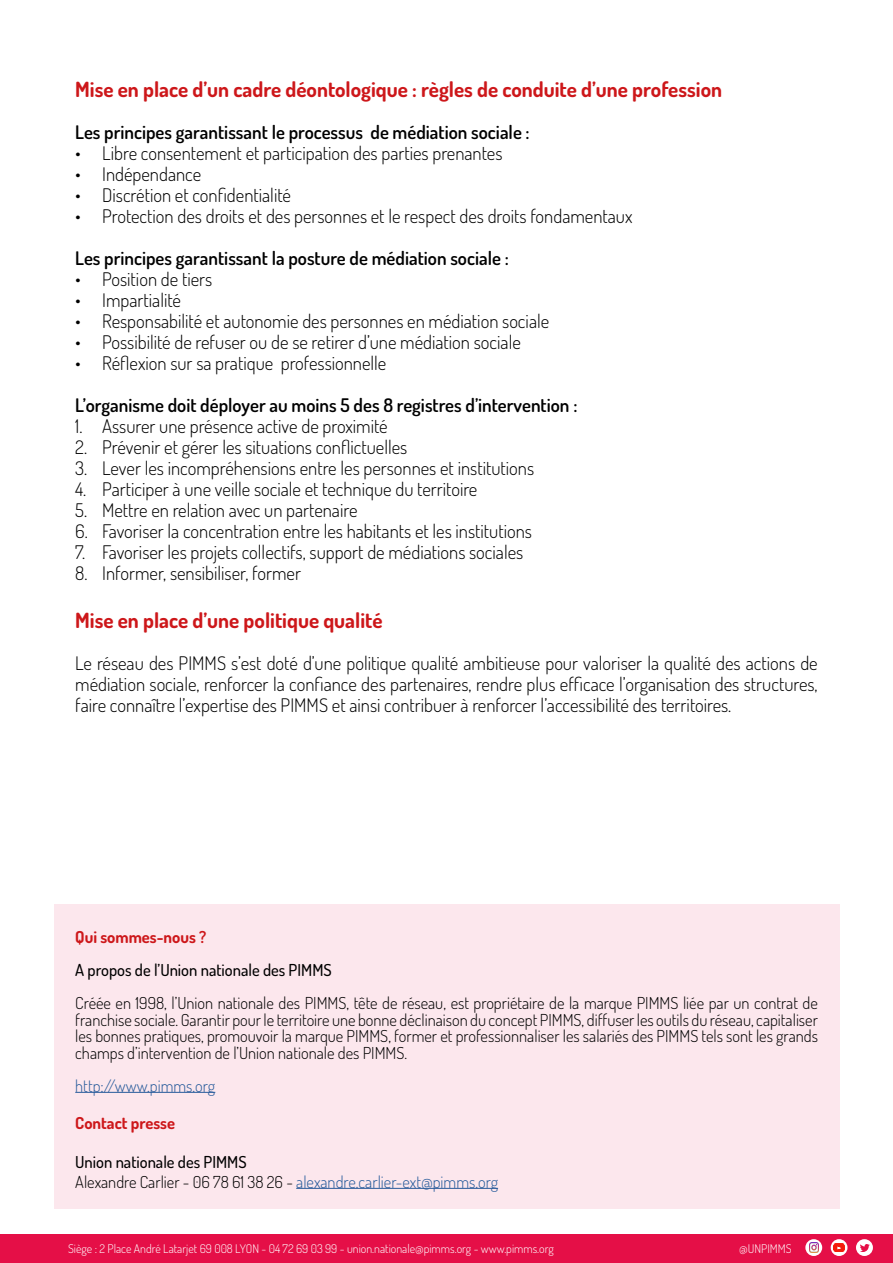
<style>
.page{position:relative;width:893px;height:1263px;background:#fff}
.page>*{position:absolute;margin:0;border:0;box-sizing:border-box;transform-origin:0 0}
.t1{font:700 21px "Dosis";color:#cd171a}
.t2{font:300 18.75px/21px "Dosis";color:#000;text-align:justify}
.t3{font:600 18.75px "Dosis";color:#000}
.t4{font:300 16.5px/16.5px "Dosis";color:#000;text-align:justify}
.t5{font:300 16.5px/19.5px "Dosis";color:#275b9b}
.t6{font:500 16.5px "Dosis";color:#000}
.t7{font:700 16.5px "Dosis";color:#cd171a}
.t8{font:300 12px "Dosis";color:#fff}
.s1{font-weight:500;color:#000}
.s2{color:#000}
</style>
<div class="page">
<div style="left:0;top:1234px;width:893px;height:29px;background:#e50f47"></div>
<svg style="left:856px;top:1239px;width:17px;height:17px"></svg>
<svg style="left:831px;top:1239px;width:16px;height:17px"></svg>
<svg style="left:805px;top:1239px;width:17px;height:17px"></svg>
<svg style="left:809px;top:1243px;width:9px;height:9px"></svg>
<svg style="left:833px;top:1243px;width:12px;height:8px"></svg>
<div style="left:54px;top:905px;width:785px;height:304px;background:#fce7ed"></div>
<hr style="left:75px;top:1092px;width:140px;height:1px;background:#275b9b">
<hr style="left:296px;top:1188px;width:202px;height:1px;background:#275b9b">
<p class="t1" style="left:75px;top:76px;width:648px">Mise en place d’un cadre déontologique : règles de conduite d’une profession</p>
<p class="t3" style="left:75px;top:120px;width:456px">Les principes garantissant le processus de médiation sociale :</p>
<p class="t2" style="left:75px;top:142px;width:429px">• Libre consentement et participation des parties prenantes</p>
<p class="t2" style="left:75px;top:163px;width:127px">• Indépendance</p>
<p class="t2" style="left:75px;top:184px;width:217px">• Discrétion et confidentialité</p>
<p class="t2" style="left:75px;top:205px;width:559px">• Protection des droits et des personnes et le respect des droits fondamentaux</p>
<p class="t3" style="left:75px;top:246px;width:435px">Les principes garantissant la posture de médiation sociale :</p>
<p class="t2" style="left:75px;top:268px;width:138px">• Position de tiers</p>
<p class="t2" style="left:75px;top:289px;width:107px">• Impartialité</p>
<p class="t2" style="left:75px;top:310px;width:475px">• Responsabilité et autonomie des personnes en médiation sociale</p>
<p class="t2" style="left:75px;top:331px;width:447px">• Possibilité de refuser ou de se retirer d’une médiation sociale</p>
<p class="t2" style="left:75px;top:352px;width:313px">• Réflexion sur sa pratique professionnelle</p>
<p class="t3" style="left:75px;top:393px;width:504px">L’organisme doit déployer au moins 5 des 8 registres d’intervention :</p>
<p class="t2" style="left:75px;top:415px;width:314px">1. Assurer une présence active de proximité</p>
<p class="t2" style="left:75px;top:436px;width:334px">2. Prévenir et gérer les situations conflictuelles</p>
<p class="t2" style="left:75px;top:457px;width:460px">3. Lever les incompréhensions entre les personnes et institutions</p>
<p class="t2" style="left:75px;top:478px;width:404px">4. Participer à une veille sociale et technique du territoire</p>
<p class="t2" style="left:75px;top:499px;width:284px">5. Mettre en relation avec un partenaire</p>
<p class="t2" style="left:75px;top:520px;width:458px">6. Favoriser la concentration entre les habitants et les institutions</p>
<p class="t2" style="left:75px;top:541px;width:450px">7. Favoriser les projets collectifs, support de médiations sociales</p>
<p class="t2" style="left:75px;top:562px;width:227px">8. Informer, sensibiliser, former</p>
<p class="t1" style="left:75px;top:607px;width:309px">Mise en place d’une politique qualité</p>
<p class="t2" style="left:75px;top:652px;width:744px">Le réseau des PIMMS s’est doté d’une politique qualité ambitieuse pour valoriser la qualité des actions de médiation sociale, renforcer la confiance des partenaires, rendre plus efficace l’organisation des structures, faire connaître l’expertise des PIMMS et ainsi contribuer à renforcer l’accessibilité des territoires.</p>
<p class="t7" style="left:75px;top:926px;width:133px">Qui sommes-nous ?</p>
<p class="t6" style="left:75px;top:959px;width:258px">A propos de l’Union nationale des PIMMS</p>
<p class="t4" style="left:75px;top:994px;width:744px">Créée en 1998, l’Union nationale des PIMMS, tête de réseau, est propriétaire de la marque PIMMS liée par un contrat de franchise sociale. Garantir pour le territoire une bonne déclinaison du concept PIMMS, diffuser les outils du réseau, capitaliser les bonnes pratiques, promouvoir la marque PIMMS, former et professionnaliser les salariés des PIMMS tels sont les grands champs d’intervention de l’Union nationale des PIMMS.</p>
<p class="t5" style="left:75px;top:1075px;width:142px">http://www.pimms.org</p>
<p class="t7" style="left:75px;top:1112px;width:101px">Contact presse</p>
<p class="t5" style="left:75px;top:1152px;width:424px"><span class="s1">Union nationale des PIMMS<br></span><span class="s2">Alexandre Carlier - 06 78 61 38 26 -</span> alexandre.carlier-ext@pimms.org</p>
<p class="t8" style="left:68px;top:1240px;width:487px">Siège : 2 Place André Latarjet 69 008 LYON - 04 72 69 03 99 - union.nationale@pimms.org - www.pimms.org</p>
<p class="t8" style="left:739px;top:1240px;width:54px">@UNPIMMS</p>
</div>
